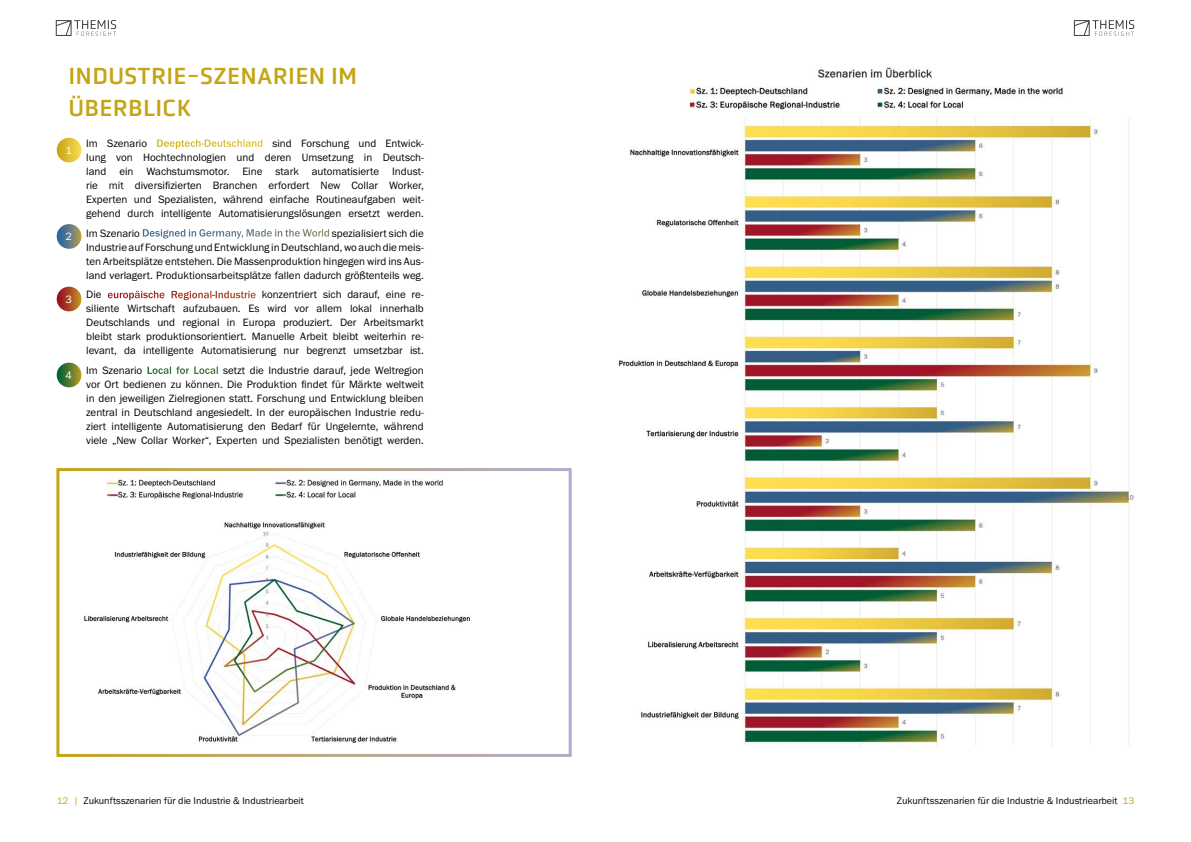
<style>
.page{position:relative;width:1191px;height:842px;background:#fff}
.page>*{position:absolute;margin:0;border:0;box-sizing:border-box;transform-origin:0 0}
.t1{font:24px/32px "Obvia";letter-spacing:.015em;color:#c4a514}
.t2{font:11px/14px "Franklin Gothic URW Boo";color:#000;text-align:justify}
.t3{font:11px "Franklin Gothic URW Boo";color:#fff}
.t4{font:10px "Franklin Gothic URW Boo";color:#000}
.s1{font-family:"Franklin Gothic URW";font-weight:500;color:#fff}
.s2{color:#c4a514}
</style>
<div class="page">
<svg style="left:1073px;top:20px;width:61px;height:16px"></svg>
<svg style="left:56px;top:20px;width:60px;height:16px"></svg>
<div style="left:56px;top:468px;width:515px;height:289px;border:3px solid #fff"></div>
<img style="left:84px;top:479px;width:386px;height:264px">
<div style="left:57px;top:138px;width:24px;height:24px;background:linear-gradient(to right,#c4a515,#f9d74c);border-radius:12px"></div>
<svg style="left:57px;top:224px;width:24px;height:25px"></svg>
<div style="left:57px;top:287px;width:24px;height:24px;background:linear-gradient(to right,#960323,#bd8b25);border-radius:12px"></div>
<div style="left:57px;top:363px;width:24px;height:24px;background:linear-gradient(to right,#005d37,#a99624);border-radius:12px"></div>
<img style="left:618px;top:67px;width:516px;height:678px">
<h1 class="t1" style="left:68px;top:60px;width:290px">INDUSTRIE-SZENARIEN IM<br>ÜBERBLICK</h1>
<p class="t2" style="left:86px;top:136px;width:339px;text-indent:-18px">1. Im Szenario <span class="s1">Deeptech-Deutschland</span> sind Forschung und Entwick&shy;lung von Hochtechnologien und deren Umsetzung in Deutsch&shy;land ein Wachstumsmotor. Eine stark automatisierte Indust&shy;rie mit diversifizierten Branchen erfordert New Collar Worker, Experten und Spezialisten, während einfache Routineaufgaben weit&shy;gehend durch intelligente Automatisierungslösungen ersetzt werden.</p>
<p class="t2" style="left:86px;top:226px;width:339px;text-indent:-18px">2. Im Szenario <span class="s1">Designed in Germany, Made in the World</span> spezialisiert sich die Industrie auf Forschung und Entwicklung in Deutschland, wo auch die meis&shy;ten Arbeitsplätze entstehen. Die Massenproduktion hingegen wird ins Aus&shy;land verlagert. Produktionsarbeitsplätze fallen dadurch größtenteils weg.</p>
<p class="t2" style="left:86px;top:287px;width:339px;text-indent:-18px">3. Die <span class="s1">europäische Regional-Industrie</span> konzentriert sich darauf, eine re&shy;siliente Wirtschaft aufzubauen. Es wird vor allem lokal innerhalb Deutschlands und regional in Europa produziert. Der Arbeitsmarkt bleibt stark produktionsorientiert. Manuelle Arbeit bleibt weiterhin re&shy;levant, da intelligente Automatisierung nur begrenzt umsetzbar ist.</p>
<p class="t2" style="left:86px;top:363px;width:339px;text-indent:-18px">4. Im Szenario <span class="s1">Local for Local</span> setzt die Industrie darauf, jede Weltregion vor Ort bedienen zu können. Die Produktion findet für Märkte weltweit in den jeweiligen Zielregionen statt. Forschung und Entwicklung bleiben zentral in Deutschland angesiedelt. In der europäischen Industrie redu&shy;ziert intelligente Automatisierung den Bedarf für Ungelernte, während viele „New Collar Worker“, Experten und Spezialisten benötigt werden.</p>
<p class="t3" style="left:65px;top:143px;width:8px">1</p>
<p class="t3" style="left:65px;top:230px;width:8px">2</p>
<p class="t3" style="left:65px;top:292px;width:8px">3</p>
<p class="t3" style="left:65px;top:368px;width:8px">4</p>
<p class="t4" style="left:57px;top:794px;width:249px"><span class="s2">12 |</span> Zukunftsszenarien für die Industrie &amp; Industriearbeit</p>
<p class="t4" style="left:897px;top:794px;width:239px">Zukunftsszenarien für die Industrie &amp; Industriearbeit <span class="s2">13</span></p>
</div>
